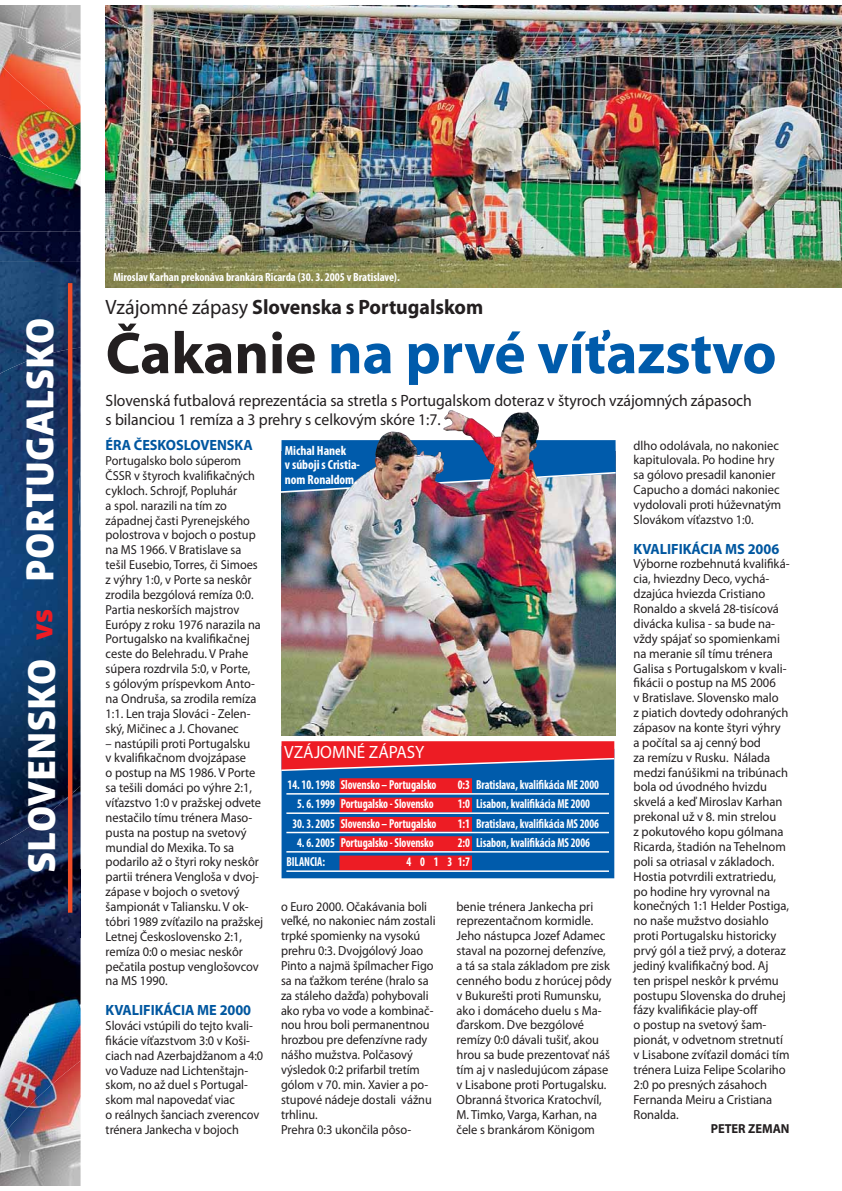
<style>
.page{position:relative;width:842px;height:1191px;background:#fff}
.page>*{position:absolute;margin:0;border:0;box-sizing:border-box;transform-origin:0 0}
.t1{font:700 59.5px "Myriad Pro";letter-spacing:-.005em;color:#005bab}
.t2{font:700 38.3px "Engrez";letter-spacing:.01em;color:#fff}
.t3{font:700 20.8px "Myriad Pro";letter-spacing:-.005em;color:#231f20;scale:.96 1}
.t4{font:17.8px "Myriad Pro";letter-spacing:-.005em;color:#fff;scale:.96 1}
.t5{font:16.4px/19.3px "Myriad Pro";letter-spacing:-.005em;color:#231f20;scale:.96 1}
.t6{font:700 14.9px "Myriad Pro";letter-spacing:-.005em;color:#0057a0;scale:.96 1}
.t7{font:700 condensed 13.3px/14.9px "Myriad Pro";letter-spacing:-.005em;color:#fff}
.t8{font:13.1px/14.9px "Myriad Pro";color:#231f20;scale:.94 1}
.t9{font:13.1px/14.9px "Myriad Pro";color:#231f20;scale:.95 1}
.t10{font:13.1px/14.9px "Myriad Pro";color:#231f20;scale:.96 1}
.t11{font:700 condensed 13.1px "Myriad Pro";letter-spacing:-.005em;color:#fff;scale:.87 1}
.t12{font:700 13.1px "Myriad Pro";color:#231f20;scale:.96 1}
.t13{font:700 condensed 11.9px "Myriad Pro";letter-spacing:-.005em;color:#fff}
.s1{font-size:29px;color:#ed1c24}
.s2{font-weight:400}
.s3{color:#231f20}
</style>
<div class="page">
<img style="left:282px;top:494px;width:334px;height:242px">
<svg style="left:281px;top:440px;width:335px;height:54px;background:#2d72b1"></svg>
<div style="left:282px;top:772px;width:332px;height:106px;background:#005bab"></div>
<div style="left:340px;top:778px;width:132px;height:15px;background:#ed1c24"></div>
<hr style="left:286px;top:793px;width:323px;height:2px;background:#fff">
<div style="left:340px;top:798px;width:132px;height:14px;background:#ed1c24"></div>
<hr style="left:286px;top:812px;width:323px;height:2px;background:#fff">
<div style="left:340px;top:817px;width:132px;height:15px;background:#ed1c24"></div>
<hr style="left:286px;top:832px;width:323px;height:1px;background:#fff">
<div style="left:340px;top:836px;width:132px;height:15px;background:#ed1c24"></div>
<hr style="left:286px;top:851px;width:323px;height:2px;background:#fff">
<div style="left:340px;top:856px;width:132px;height:14px;background:#ed1c24"></div>
<hr style="left:286px;top:870px;width:323px;height:2px;background:#fff">
<svg style="left:281px;top:741px;width:334px;height:31px;background:#ba364d"></svg>
<img style="left:106px;top:5px;width:736px;height:283px">
<img style="left:344px;top:410px;width:200px;height:104px">
<img style="left:0;top:262px;width:30px;height:607px">
<img style="left:30px;top:262px;width:51px;height:86px">
<img style="left:30px;top:845px;width:51px;height:24px">
<img style="left:0;top:348px;width:81px;height:497px">
<img style="left:78px;top:471px;width:3px;height:60px">
<img style="left:0;top:869px;width:81px;height:69px">
<img style="left:0;top:938px;width:30px;height:123px">
<img style="left:30px;top:938px;width:51px;height:123px">
<img style="left:0;top:181px;width:81px;height:81px">
<img style="left:0;top:130px;width:81px;height:51px">
<img style="left:0;top:5px;width:81px;height:125px">
<img style="left:18px;top:5px;width:63px;height:51px">
<img style="left:0;top:1061px;width:81px;height:125px">
<hr style="left:68px;top:283px;width:4px;height:630px;background:#f04d27">
<h2 class="t2" style="left:25px;top:873px;width:557px;rotate:-90deg">SLOVENSKO <span class="s1">vs</span> PORTUGALSKO</h2>
<p class="t13" style="left:113px;top:273px;width:288px">Miroslav Karhan prekonáva brankára Ricarda (30. 3. 2005 v Bratislave).</p>
<h3 class="t3" style="left:106px;top:299px;width:395px"><span class="s2">Vzájomné zápasy</span> Slovenska s Portugalskom</h3>
<h1 class="t1" style="left:106px;top:331px;width:673px"><span class="s3">Čakanie</span> na prvé víťazstvo</h1>
<p class="t5" style="left:106px;top:392px;width:675px">Slovenská futbalová reprezentácia sa stretla s Portugalskom doteraz v štyroch vzájomných zápasoch s bilanciou 1 remíza a 3 prehry s celkovým skóre 1:7.</p>
<p class="t6" style="left:106px;top:440px;width:155px">ÉRA ČESKOSLOVENSKA</p>
<p class="t8" style="left:106px;top:454px;width:167px">Portugalsko bolo súperom<br>ČSSR v štyroch kvalifikačných cykloch. Schrojf, Popluhár<br>a spol. narazili na tím zo západnej časti Pyrenejského polostrova v bojoch o postup na MS 1966. V Bratislave sa tešil Eusebio, Torres, či Simoes z výhry 1:0, v Porte sa neskôr zrodila bezgólová remíza 0:0.<br>Partia neskorších majstrov<br>Európy z roku 1976 narazila na<br>Portugalsko na kvalifikačnej ceste do Belehradu. V Prahe súpera rozdrvila 5:0, v Porte,<br>s gólovým príspevkom Anto&shy;na Ondruša, sa zrodila remíza<br>1:1. Len traja Slováci - Zelen&shy;ský, Mičinec a J. Chovanec</p>
<p class="t9" style="left:106px;top:737px;width:167px">– nastúpili proti Portugalsku<br>v kvalifikačnom dvojzápase<br>o postup na MS 1986. V Porte sa tešili domáci po výhre 2:1, víťazstvo 1:0 v pražskej odvete nestačilo tímu trénera Maso&shy;pusta na postup na svetový mundial do Mexika. To sa podarilo až o štyri roky neskôr partii trénera Vengloša v dvoj&shy;zápase v bojoch o svetový šampionát v Taliansku. V ok&shy;tóbri 1989 zvíťazilo na pražskej<br>Letnej Československo 2:1, remíza 0:0 o mesiac neskôr pečatila postup venglošovcov na MS 1990.</p>
<p class="t6" style="left:106px;top:1004px;width:153px">KVALIFIKÁCIA ME 2000</p>
<p class="t8" style="left:106px;top:1019px;width:169px">Slováci vstúpili do tejto kvali&shy;fikácie víťazstvom 3:0 v Koši&shy;ciach nad Azerbajdžanom a 4:0 vo Vaduze nad Lichtenštajn&shy;skom, no až duel s Portugal&shy;skom mal napovedať viac<br>o reálnych šanciach zverencov trénera Jankecha v bojoch</p>
<p class="t7" style="left:285px;top:444px;width:77px">Michal Hanek<br>v súboji s Cristia&shy;nom Ronaldom.</p>
<h3 class="t4" style="left:284px;top:745px;width:148px">VZÁJOMNÉ ZÁPASY</h3>
<p class="t11" style="left:288px;top:780px;width:173px">14. 10. 1998 Slovensko – Portugalsko</p>
<p class="t11" style="left:458px;top:780px;width:164px">0:3 Bratislava, kvalifikácia ME 2000</p>
<p class="t11" style="left:297px;top:799px;width:158px">5. 6. 1999 Portugalsko - Slovensko</p>
<p class="t11" style="left:458px;top:799px;width:153px">1:0 Lisabon, kvalifikácia ME 2000</p>
<p class="t11" style="left:292px;top:818px;width:167px">30. 3. 2005 Slovensko – Portugalsko</p>
<p class="t11" style="left:458px;top:818px;width:164px">1:1 Bratislava, kvalifikácia MS 2006</p>
<p class="t11" style="left:297px;top:838px;width:158px">4. 6. 2005 Portugalsko - Slovensko</p>
<p class="t11" style="left:458px;top:838px;width:153px">2:0 Lisabon, kvalifikácia MS 2006</p>
<p class="t11" style="left:286px;top:857px;width:46px">BILANCIA:</p>
<p class="t11" style="left:406px;top:857px;width:75px">4 0 1 3 1:7</p>
<p class="t8" style="left:281px;top:900px;width:166px">o Euro 2000. Očakávania boli veľké, no nakoniec nám zostali trpké spomienky na vysokú prehru 0:3. Dvojgólový Joao<br>Pinto a najmä špílmacher Figo sa na ťažkom teréne (hralo sa za stáleho dažďa) pohybovali ako ryba vo vode a kombinač&shy;nou hrou boli permanentnou hrozbou pre defenzívne rady nášho mužstva. Polčasový výsledok 0:2 prifarbil tretím gólom v 70. min. Xavier a po&shy;stupové nádeje dostali vážnu trhlinu.<br>Prehra 0:3 ukončila pôso-</p>
<p class="t9" style="left:457px;top:900px;width:165px">benie trénera Jankecha pri reprezentačnom kormidle.<br>Jeho nástupca Jozef Adamec staval na pozornej defenzíve, a tá sa stala základom pre zisk cenného bodu z horúcej pôdy v Bukurešti proti Rumunsku, ako i domáceho duelu s Ma&shy;ďarskom. Dve bezgólové remízy 0:0 dávali tušiť, akou hrou sa bude prezentovať náš tím aj v nasledujúcom zápase v Lisabone proti Portugalsku.<br>Obranná štvorica Kratochvíl,<br>M. Timko, Varga, Karhan, na čele s brankárom Königom</p>
<p class="t9" style="left:634px;top:439px;width:157px">dlho odolávala, no nakoniec kapitulovala. Po hodine hry sa gólovo presadil kanonier<br>Capucho a domáci nakoniec vydolovali proti húževnatým<br>Slovákom víťazstvo 1:0.</p>
<p class="t6" style="left:634px;top:543px;width:153px">KVALIFIKÁCIA MS 2006</p>
<p class="t10" style="left:634px;top:557px;width:164px">Výborne rozbehnutá kvalifiká&shy;cia, hviezdny Deco, vychá&shy;dzajúca hviezda Cristiano<br>Ronaldo a skvelá 28-tisícová divácka kulisa - sa bude na&shy;vždy spájať so spomienkami na meranie síl tímu trénera<br>Galisa s Portugalskom v kvali&shy;fikácii o postup na MS 2006<br>v Bratislave. Slovensko malo<br>z piatich dovtedy odohraných zápasov na konte štyri výhry a počítal sa aj cenný bod<br>za remízu v Rusku. Nálada medzi fanúšikmi na tribúnach bola od úvodného hvizdu skvelá a keď Miroslav Karhan prekonal už v 8. min strelou<br>z pokutového kopu gólmana<br>Ricarda, štadión na Tehelnom poli sa otriasal v základoch.<br>Hostia potvrdili extratriedu, po hodine hry vyrovnal na konečných 1:1 Helder Postiga, no naše mužstvo dosiahlo proti Portugalsku historicky prvý gól a tiež prvý, a doteraz jediný kvalifikačný bod. Aj<br>ten prispel neskôr k prvému postupu Slovenska do druhej fázy kvalifikácie play-off<br>o postup na svetový šam&shy;pionát, v odvetnom stretnutí v Lisabone zvíťazil domáci tím trénera Luiza Felipe Scolariho<br>2:0 po presných zásahoch<br>Fernanda Meiru a Cristiana<br>Ronalda.</p>
<p class="t12" style="left:711px;top:1124px;width:84px">PETER ZEMAN</p>
</div>
